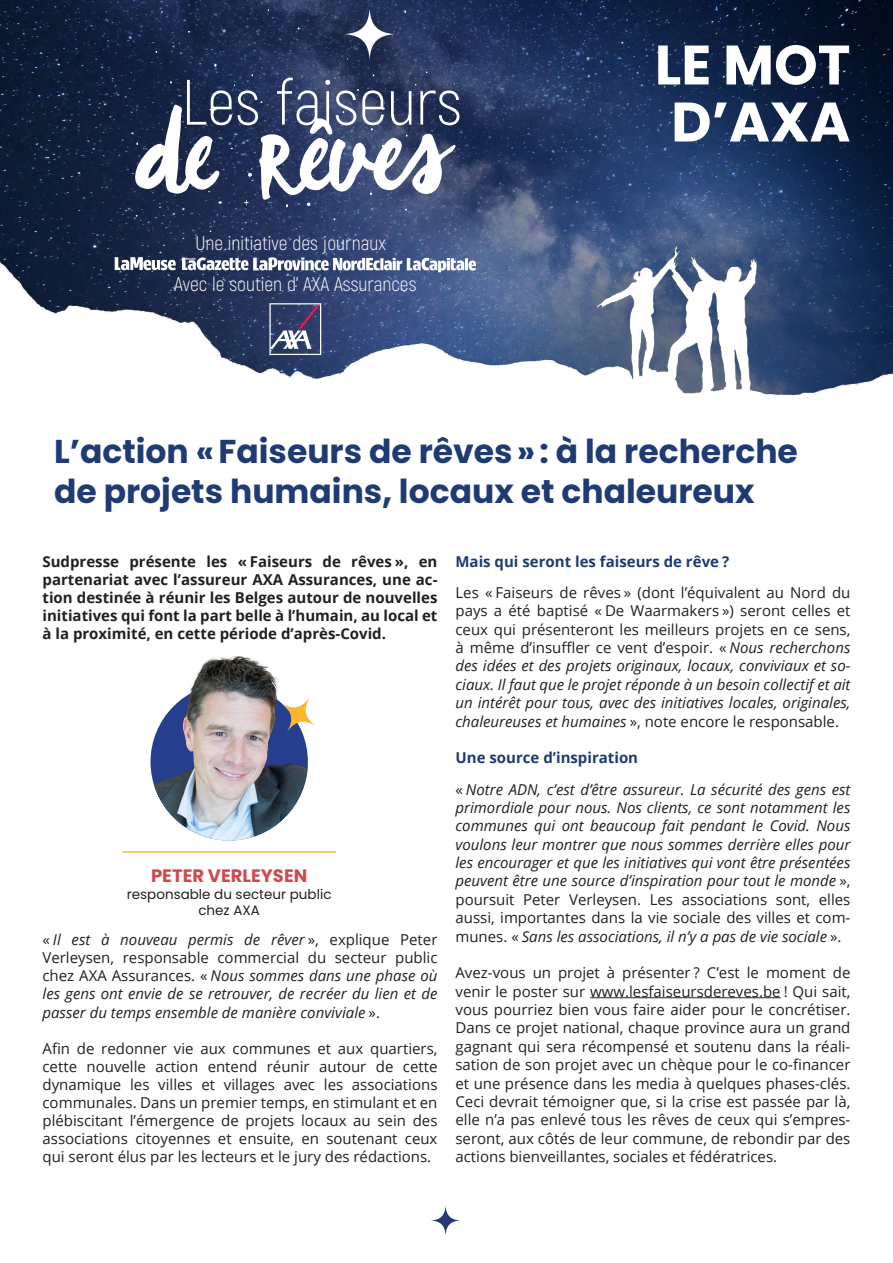
<style>
.page{position:relative;width:893px;height:1263px;background:#fff}
.page>*{position:absolute;margin:0;border:0;box-sizing:border-box;transform-origin:0 0}
.t1{font:700 55.5px "Poppins";color:#fff}
.t2{font:700 33px/39.6px "Poppins";color:#1f3b74}
.t3{font:300 19.8px/41px "Akrobat";color:#fff;text-align:center}
.t4{font:700 18px "Poppins";color:#d04a4d}
.t5{font:italic 15px/18.3px "Open Sans";color:#231f20;text-align:justify}
.t6{font:15px/18.3px "Open Sans";color:#231f20;text-align:justify}
.t7{font:700 15px/18px "Open Sans";color:#231f20;text-align:justify}
.t8{font:700 15px "Open Sans";color:#1d3b72}
.t9{font:13.5px/16.2px "Poppins";color:#231f20;text-align:center}
.s1{font-style:normal}
</style>
<div class="page">
<img style="left:0;top:0;width:893px;height:395px">
<hr style="left:590px;top:997px;width:191px;height:1px;background:#231f20">
<svg style="left:135px;top:9px;width:324px;height:211px"></svg>
<svg style="left:115px;top:257px;width:61px;height:13px"></svg>
<svg style="left:182px;top:257px;width:294px;height:15px"></svg>
<svg style="left:269px;top:303px;width:52px;height:52px"></svg>
<img style="left:151px;top:656px;width:157px;height:184px">
<hr style="left:122px;top:851px;width:214px;height:2px;background:#fcb729">
<svg style="left:431px;top:1206px;width:29px;height:29px"></svg>
<svg style="left:282px;top:698px;width:33px;height:33px"></svg>
<p class="t3" style="left:174px;top:223px;width:244px">Une initiative des journaux<br>Avec le soutien d’ AXA Assurances</p>
<p class="t1" style="left:655px;top:33px;width:197px">LE MOT</p>
<p class="t1" style="left:671px;top:90px;width:181px">D’AXA</p>
<p class="t2" style="left:54px;top:432px;width:745px">L’action «Faiseurs de rêves»: à la recherche de projets humains, locaux et chaleureux</p>
<p class="t7" style="left:43px;top:552px;width:396px">Sudpresse présente les « Faiseurs de rêves », en partenariat avec l’assureur AXA Assurances, une ac&shy;tion destinée à réunir les Belges autour de nouvelles initiatives qui font la part belle à l’humain, au local et à la proximité, en cette période d’après-Covid.</p>
<p class="t4" style="left:151px;top:866px;width:158px">PETER VERLEYSEN</p>
<p class="t9" style="left:127px;top:886px;width:206px">responsable du secteur public chez AXA</p>
<p class="t5" style="left:43px;top:930px;width:396px"><span class="s1">«</span> Il est à nouveau permis de rêver <span class="s1">», explique Peter Verleysen, responsable commercial du secteur public chez AXA Assurances. «</span> Nous sommes dans une phase où les gens ont envie de se retrouver, de recréer du lien et de passer du temps ensemble de manière conviviale <span class="s1">».</span></p>
<p class="t6" style="left:43px;top:1039px;width:396px">Afin de redonner vie aux communes et aux quartiers, cette nouvelle action entend réunir autour de cette dynamique les villes et villages avec les associations communales. Dans un premier temps, en stimulant et en plébiscitant l’émergence de projets locaux au sein des associations citoyennes et ensuite, en soutenant ceux qui seront élus par les lecteurs et le jury des rédactions.</p>
<p class="t8" style="left:455px;top:551px;width:275px">Mais qui seront les faiseurs de rêve ?</p>
<p class="t5" style="left:455px;top:583px;width:396px"><span class="s1">Les « Faiseurs de rêves » (dont l’équivalent au Nord du pays a été baptisé « De Waarmakers ») seront celles et ceux qui présenteront les meilleurs projets en ce sens, à même d’insuffler ce vent d’espoir. «</span> Nous recherchons des idées et des projets originaux, locaux, conviviaux et so&shy;ciaux. Il faut que le projet réponde à un besoin collectif et ait un intérêt pour tous, avec des initiatives locales, originales, chaleureuses et humaines <span class="s1">», note encore le responsable.</span></p>
<p class="t8" style="left:455px;top:747px;width:184px">Une source d’inspiration</p>
<p class="t5" style="left:455px;top:779px;width:396px"><span class="s1">«</span> Notre ADN, c’est d’être assureur. La sécurité des gens est primordiale pour nous. Nos clients, ce sont notamment les communes qui ont beaucoup fait pendant le Covid. Nous voulons leur montrer que nous sommes derrière elles pour les encourager et que les initiatives qui vont être présentées peuvent être une source d’inspiration pour tout le monde <span class="s1">», poursuit Peter Verleysen. Les associations sont, elles aussi, importantes dans la vie sociale des villes et com&shy;munes. «</span> Sans les associations, il n’y a pas de vie sociale <span class="s1">».</span></p>
<p class="t6" style="left:455px;top:963px;width:396px">Avez-vous un projet à présenter ? C’est le moment de venir le poster sur www.lesfaiseursdereves.be ! Qui sait, vous pourriez bien vous faire aider pour le concrétiser.<br>Dans ce projet national, chaque province aura un grand gagnant qui sera récompensé et soutenu dans la réali&shy;sation de son projet avec un chèque pour le co-financer et une présence dans les media à quelques phases-clés.<br>Ceci devrait témoigner que, si la crise est passée par là, elle n’a pas enlevé tous les rêves de ceux qui s’empres&shy;seront, aux côtés de leur commune, de rebondir par des actions bienveillantes, sociales et fédératrices.</p>
</div>
